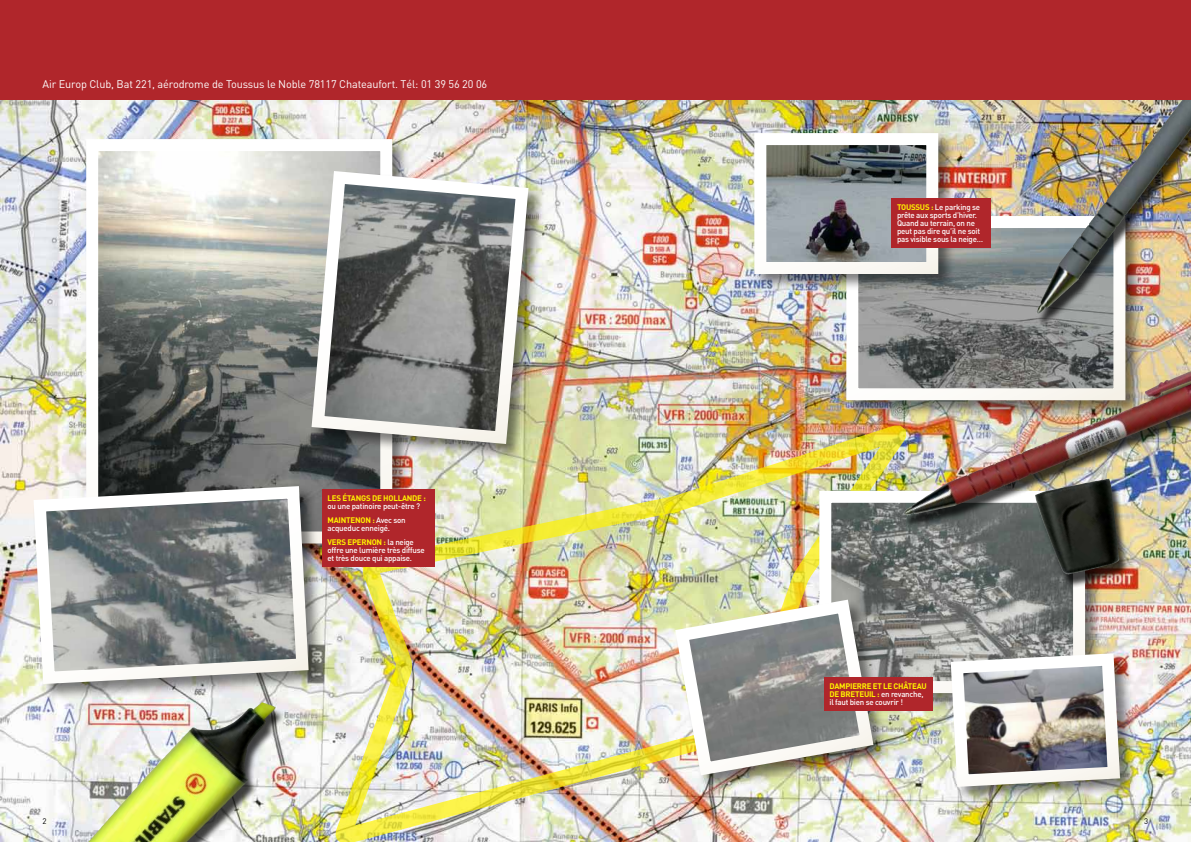
<style>
.page{position:relative;width:1191px;height:842px;background:#fff}
.page>*{position:absolute;margin:0;border:0;box-sizing:border-box;transform-origin:0 0}
.t1{font:11px "DIN";letter-spacing:-.01em;color:#fff}
.t2{font:500 8px/8px "DIN";letter-spacing:-.03em;color:#fff}
.t3{font:700 8px/8px "DIN";letter-spacing:-.03em;color:#fff200}
.t4{font:8px "DIN";color:#000}
.s1{font-weight:700;color:#fff200}
.s2{font-weight:500;color:#fff}
</style>
<div class="page">
<img style="left:0;top:99px;width:1191px;height:743px">
<img style="left:335px;top:424px;width:572px;height:418px">
<img style="left:99px;top:152px;width:280px;height:337px">
<div style="left:86px;top:139px;width:306px;height:404px;border:12px solid #fff"></div>
<div style="left:32px;top:484px;width:293px;height:217px;background:#000;opacity:.5"></div>
<svg style="left:27px;top:480px;width:288px;height:210px"></svg>
<div style="left:310px;top:169px;width:234px;height:291px;background:#000;opacity:.5"></div>
<svg style="left:305px;top:164px;width:230px;height:286px;background:#959692"></svg>
<div style="left:844px;top:214px;width:298px;height:203px;background:#000;opacity:.5"></div>
<img style="left:859px;top:229px;width:253px;height:158px">
<div style="left:846px;top:216px;width:279px;height:184px;border:12px solid #fff"></div>
<div style="left:817px;top:489px;width:285px;height:221px;background:#000;opacity:.5"></div>
<img style="left:832px;top:504px;width:240px;height:176px">
<div style="left:819px;top:491px;width:266px;height:202px;border:12px solid #fff"></div>
<div style="left:53px;top:705px;width:232px;height:137px;background:#000;opacity:.75"></div>
<img style="left:181px;top:703px;width:79px;height:37px">
<div style="left:752px;top:131px;width:203px;height:160px;background:#000;opacity:.5"></div>
<img style="left:767px;top:146px;width:158px;height:115px">
<div style="left:754px;top:133px;width:184px;height:141px;border:12px solid #fff"></div>
<div style="left:673px;top:598px;width:216px;height:193px;background:#000;opacity:.5"></div>
<img style="left:668px;top:593px;width:212px;height:189px">
<div style="left:1036px;top:0;width:155px;height:327px;background:#000;opacity:.75"></div>
<img style="left:1141px;top:99px;width:50px;height:54px">
<div style="left:902px;top:356px;width:289px;height:173px;background:#000;opacity:.75"></div>
<img style="left:1144px;top:372px;width:46px;height:25px">
<div style="left:1034px;top:482px;width:94px;height:106px;background:#000;opacity:.75"></div>
<img style="left:1035px;top:479px;width:72px;height:65px">
<div style="left:891px;top:198px;width:99px;height:50px;background:#b0262b"></div>
<div style="left:322px;top:489px;width:112px;height:77px;background:#b0262b"></div>
<div style="left:824px;top:677px;width:108px;height:34px;background:#b0262b"></div>
<div style="left:948px;top:651px;width:188px;height:152px;background:#000;opacity:.5"></div>
<img style="left:944px;top:647px;width:182px;height:146px">
<div style="left:0;top:0;width:595px;height:99px;background:#b0262b"></div>
<div style="left:595px;top:0;width:596px;height:99px;background:#b0262b"></div>
<h1 class="t1" style="left:43px;top:77px;width:446px">Air Europ Club, Bat 221, aérodrome de Toussus le Noble 78117 Chateaufort. Tél: 01 39 56 20 06</h1>
<p class="t3" style="left:327px;top:494px;width:100px">LES ÉTANGS DE HOLLANDE :</p>
<p class="t2" style="left:327px;top:499px;width:94px;line-height:13.7px">ou une patinoire peut-être ?<br><span class="s1">MAINTENON :</span> Avec son</p>
<p class="t2" style="left:327px;top:521px;width:88px;line-height:13.7px">acqueduc enneigé.<br><span class="s1">VERS EPERNON :</span> la neige</p>
<p class="t2" style="left:327px;top:546px;width:99px">offre une lumière très diffuse et très douce qui appaise.</p>
<p class="t2" style="left:897px;top:203px;width:88px"><span class="s1">TOUSSUS :</span> Le parking se prête aux sports d’hiver.<br>Quand au terrain, on ne peut pas dire qu’il ne soit pas visible sous la neige…</p>
<p class="t3" style="left:829px;top:682px;width:99px">DAM PIERRE ET LE CHÂTEAU<br>DE BRETEUIL : <span class="s2">en revanche, il faut bien se couvrir !</span></p>
<p class="t4" style="left:43px;top:816px;width:6px">2</p>
<p class="t4" style="left:1144px;top:816px;width:6px">3</p>
</div>
